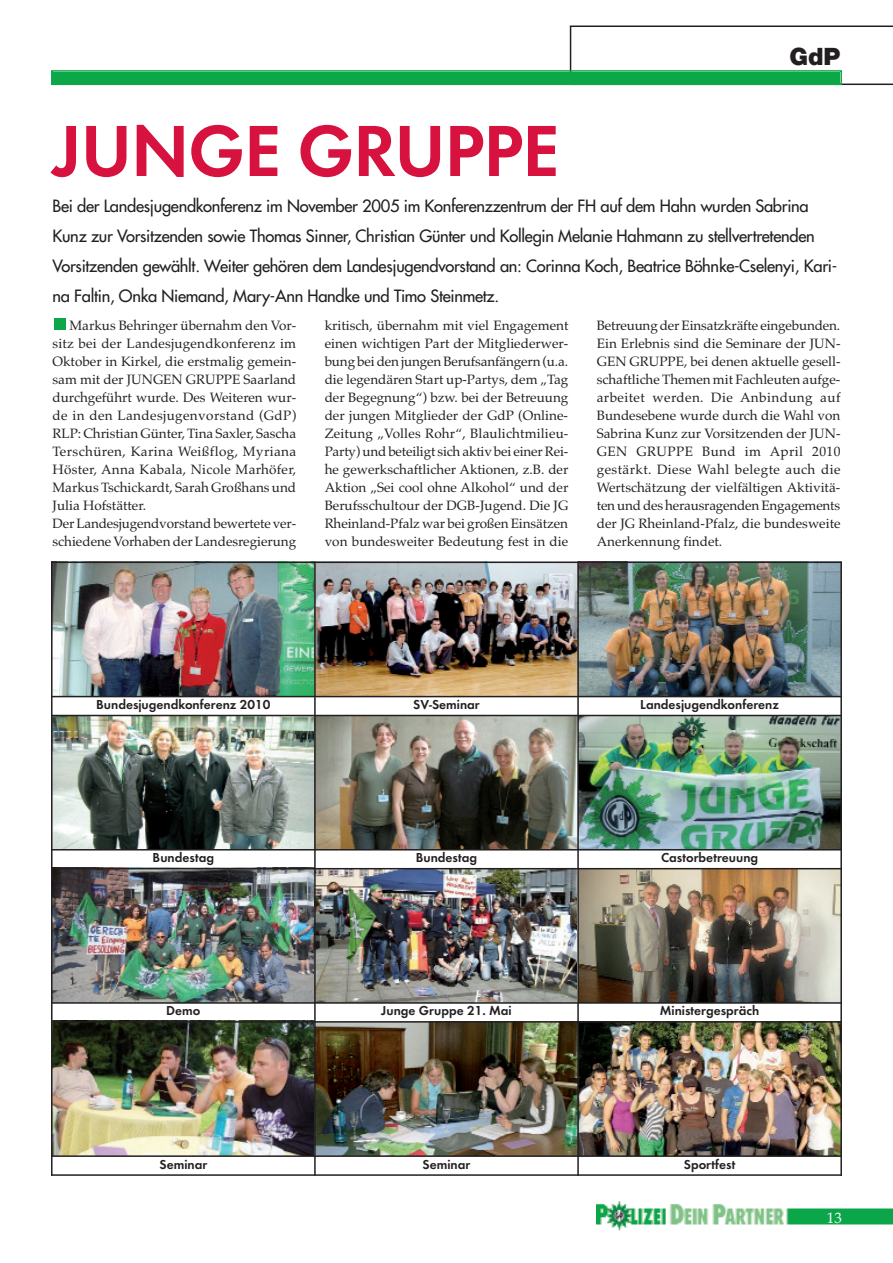
<style>
.page{position:relative;width:893px;height:1263px;background:#fff}
.page>*{position:absolute;margin:0;border:0;box-sizing:border-box;transform-origin:0 0}
.t1{font:75px "Futura Dem";letter-spacing:-.015em;color:#d7123e}
.t2{font:900 24px "Helvetica Neue";color:#231f20}
.t3{font:16.5px/30px "Futura";letter-spacing:-.015em;color:#231f20}
.t4{font:15px "Palatino";color:#fff}
.t5{font:13.5px/18px "Palatino";color:#231f20;text-align:justify}
.t6{font:13.5px "Futura Dem";color:#231f20}
</style>
<div class="page">
<div style="left:54px;top:319px;width:11px;height:11px;background:#0ca749"></div>
<svg style="left:570px;top:26px;width:323px;height:59px"></svg>
<div style="left:53px;top:72px;width:787px;height:12px;background:#0ca749"></div>
<div style="left:51px;top:70px;width:791px;height:15px;border:2px solid #0ca749"></div>
<img style="left:597px;top:1201px;width:296px;height:30px">
<img style="left:53px;top:563px;width:261px;height:133px">
<img style="left:316px;top:563px;width:261px;height:133px">
<img style="left:579px;top:563px;width:261px;height:133px">
<img style="left:53px;top:716px;width:261px;height:133px">
<img style="left:316px;top:716px;width:261px;height:133px">
<img style="left:579px;top:716px;width:261px;height:133px">
<img style="left:53px;top:869px;width:261px;height:133px">
<img style="left:316px;top:869px;width:261px;height:133px">
<img style="left:579px;top:869px;width:261px;height:133px">
<img style="left:53px;top:1023px;width:261px;height:132px">
<img style="left:316px;top:1023px;width:261px;height:132px">
<img style="left:579px;top:1023px;width:261px;height:132px">
<hr style="left:51px;top:561px;width:2px;height:615px;background:#231f20">
<hr style="left:314px;top:561px;width:2px;height:615px;background:#231f20">
<hr style="left:577px;top:561px;width:2px;height:615px;background:#231f20">
<hr style="left:840px;top:561px;width:2px;height:615px;background:#231f20">
<hr style="left:51px;top:561px;width:791px;height:2px;background:#231f20">
<hr style="left:51px;top:696px;width:791px;height:1px;background:#231f20">
<hr style="left:51px;top:715px;width:791px;height:1px;background:#231f20">
<hr style="left:51px;top:849px;width:791px;height:1px;background:#231f20">
<hr style="left:51px;top:868px;width:791px;height:1px;background:#231f20">
<hr style="left:51px;top:1002px;width:791px;height:2px;background:#231f20">
<hr style="left:51px;top:1021px;width:791px;height:2px;background:#231f20">
<hr style="left:51px;top:1155px;width:791px;height:2px;background:#231f20">
<hr style="left:51px;top:1174px;width:791px;height:2px;background:#231f20">
<h1 class="t1" style="left:53px;top:120px;width:508px">JUNGE GRUPPE</h1>
<h2 class="t2" style="left:789px;top:48px;width:53px">GdP</h2>
<p class="t3" style="left:53px;top:192px;width:786px">Bei der Landesjugendkonferenz im November 2005 im Konferenzzentrum der FH auf dem Hahn wurden Sabrina Kunz zur Vorsitzenden sowie Thomas Sinner, Christian Günter und Kollegin Melanie Hahmann zu stellvertretenden Vorsitzenden gewählt. Weiter gehören dem Landesjugendvorstand an: Corinna Koch, Beatrice Böhnke-Cselenyi, Kari&shy;na Faltin, Onka Niemand, Mary-Ann Handke und Timo Steinmetz.</p>
<p class="t5" style="left:53px;top:318px;width:245px;text-align:left;text-indent:17px">Markus Behringer übernahm den Vor&shy;sitz bei der Landesjugendkonferenz im Oktober in Kirkel, die erstmalig gemein&shy;sam mit der JUNGEN GRUPPE Saarland durchgeführt wurde. Des Weiteren wur&shy;de in den Landesjugenvorstand (GdP)<br>RLP: Christian Günter, Tina Saxler, Sascha Terschüren, Karina Weißflog, Myriana Höster, Anna Kabala, Nicole Marhöfer, Markus Tschickardt, Sarah Großhans und Julia Hofstätter.<br>Der Landesjugendvorstand bewertete ver&shy;schiedene Vorhaben der Landesregierung</p>
<p class="t5" style="left:325px;top:318px;width:245px">kritisch, übernahm mit viel Engagement einen wichtigen Part der Mitgliederwer&shy;bung bei den jungen Berufsanfängern (u.a. die legendären Start up-Partys, dem „Tag der Begegnung“) bzw. bei der Betreuung der jungen Mitglieder der GdP (Online-Zeitung „Volles Rohr“, Blaulichtmilieu-Party) und beteiligt sich aktiv bei einer Rei&shy;he gewerkschaftlicher Aktionen, z.B. der Aktion „Sei cool ohne Alkohol“ und der Berufsschultour der DGB-Jugend. Die JG Rheinland-Pfalz war bei großen Einsätzen von bundesweiter Bedeutung fest in die</p>
<p class="t5" style="left:597px;top:318px;width:245px">Betreuung der Einsatzkräfte eingebunden.<br>Ein Erlebnis sind die Seminare der JUN-GEN GRUPPE, bei denen aktuelle gesell&shy;schaftliche Themen mit Fachleuten aufge&shy;arbeitet werden. Die Anbindung auf Bundesebene wurde durch die Wahl von Sabrina Kunz zur Vorsitzenden der JUN-GEN GRUPPE Bund im April 2010 gestärkt. Diese Wahl belegte auch die Wertschätzung der vielfältigen Aktivitä&shy;ten und des herausragenden Engagements der JG Rheinland-Pfalz, die bundesweite Anerkennung findet.</p>
<p class="t6" style="left:96px;top:699px;width:176px">Bundesjugendkonferenz 2010</p>
<p class="t6" style="left:413px;top:699px;width:68px">SV-Seminar</p>
<p class="t6" style="left:640px;top:699px;width:140px">Landesjugendkonferenz</p>
<p class="t6" style="left:153px;top:852px;width:63px">Bundestag</p>
<p class="t6" style="left:416px;top:852px;width:63px">Bundestag</p>
<p class="t6" style="left:661px;top:852px;width:99px">Castorbetreuung</p>
<p class="t6" style="left:166px;top:1005px;width:36px">Demo</p>
<p class="t6" style="left:381px;top:1005px;width:132px">Junge Gruppe 21. Mai</p>
<p class="t6" style="left:660px;top:1005px;width:101px">Ministergespräch</p>
<p class="t6" style="left:159px;top:1158px;width:49px">Seminar</p>
<p class="t6" style="left:423px;top:1158px;width:49px">Seminar</p>
<p class="t6" style="left:684px;top:1158px;width:53px">Sportfest</p>
<p class="t4" style="left:827px;top:1211px;width:16px">13</p>
</div>
